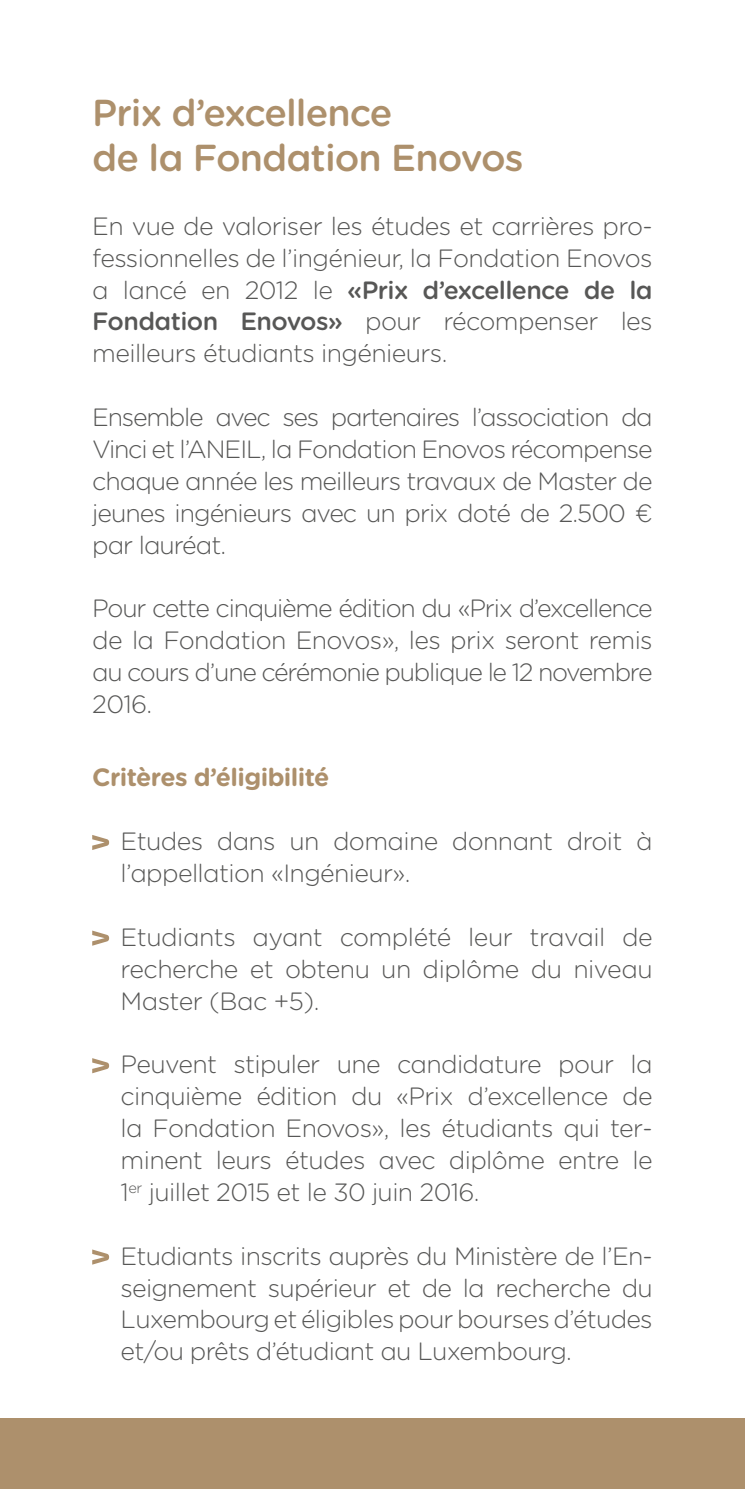
<style>
.page{position:relative;width:745px;height:1489px;background:#fff}
.page>*{position:absolute;margin:0;border:0;box-sizing:border-box;transform-origin:0 0}
.t1{font:500 37.5px "Gotham Rounded";letter-spacing:-.025em;color:#ad906c}
.t2{font:300 25px/32px "Gotham Rounded";letter-spacing:-.025em;color:#575756;text-align:justify}
.t3{font:700 25px "Gotham Rounded";letter-spacing:-.025em;color:#ad906c}
.s1{font-weight:500}
</style>
<div class="page">
<svg style="left:92px;top:835px;width:17px;height:15px"></svg>
<svg style="left:92px;top:930px;width:17px;height:15px"></svg>
<svg style="left:92px;top:1058px;width:17px;height:15px"></svg>
<svg style="left:92px;top:1249px;width:17px;height:15px"></svg>
<div style="left:0;top:1417px;width:744px;height:71px;background:#ad906c"></div>
<p class="t1" style="left:92px;top:86px;width:301px">Prix d’excellence</p>
<p class="t1" style="left:92px;top:131px;width:432px">de la Fondation Enovos</p>
<p class="t2" style="left:92px;top:209px;width:561px">En vue de valoriser les études et carrières pro&shy;fessionnelles de l’ingénieur, la Fondation Enovos a lancé en 2012 le <span class="s1">«Prix d’excellence de la Fondation Enovos»</span> pour récompenser les meilleurs étudiants ingénieurs.</p>
<p class="t2" style="left:92px;top:400px;width:561px">Ensemble avec ses partenaires l’association da Vinci et l’ANEIL, la Fondation Enovos récompense chaque année les meilleurs travaux de Master de jeunes ingénieurs avec un prix doté de 2.500 € par lauréat.</p>
<p class="t2" style="left:92px;top:591px;width:561px">Pour cette cinquième édition du «Prix d’excellence de la Fondation Enovos», les prix seront remis au cours d’une cérémonie publique le 12 novembre 2016.</p>
<p class="t3" style="left:92px;top:759px;width:238px">Critères d’éligibilité</p>
<p class="t2" style="left:120px;top:824px;width:533px">Etudes dans un domaine donnant droit à l’appellation «Ingénieur».</p>
<p class="t2" style="left:120px;top:919px;width:533px">Etudiants ayant complété leur travail de recherche et obtenu un diplôme du niveau Master (Bac +5).</p>
<p class="t2" style="left:120px;top:1047px;width:533px">Peuvent stipuler une candidature pour la cinquième édition du «Prix d’excellence de la Fondation Enovos», les étudiants qui ter&shy;minent leurs études avec diplôme entre le 1<sup>er</sup> juillet 2015 et le 30 juin 2016.</p>
<p class="t2" style="left:120px;top:1238px;width:533px">Etudiants inscrits auprès du Ministère de l’En&shy;seignement supérieur et de la recherche du Luxembourg et éligibles pour bourses d’études et/ou prêts d’étudiant au Luxembourg.</p>
</div>
